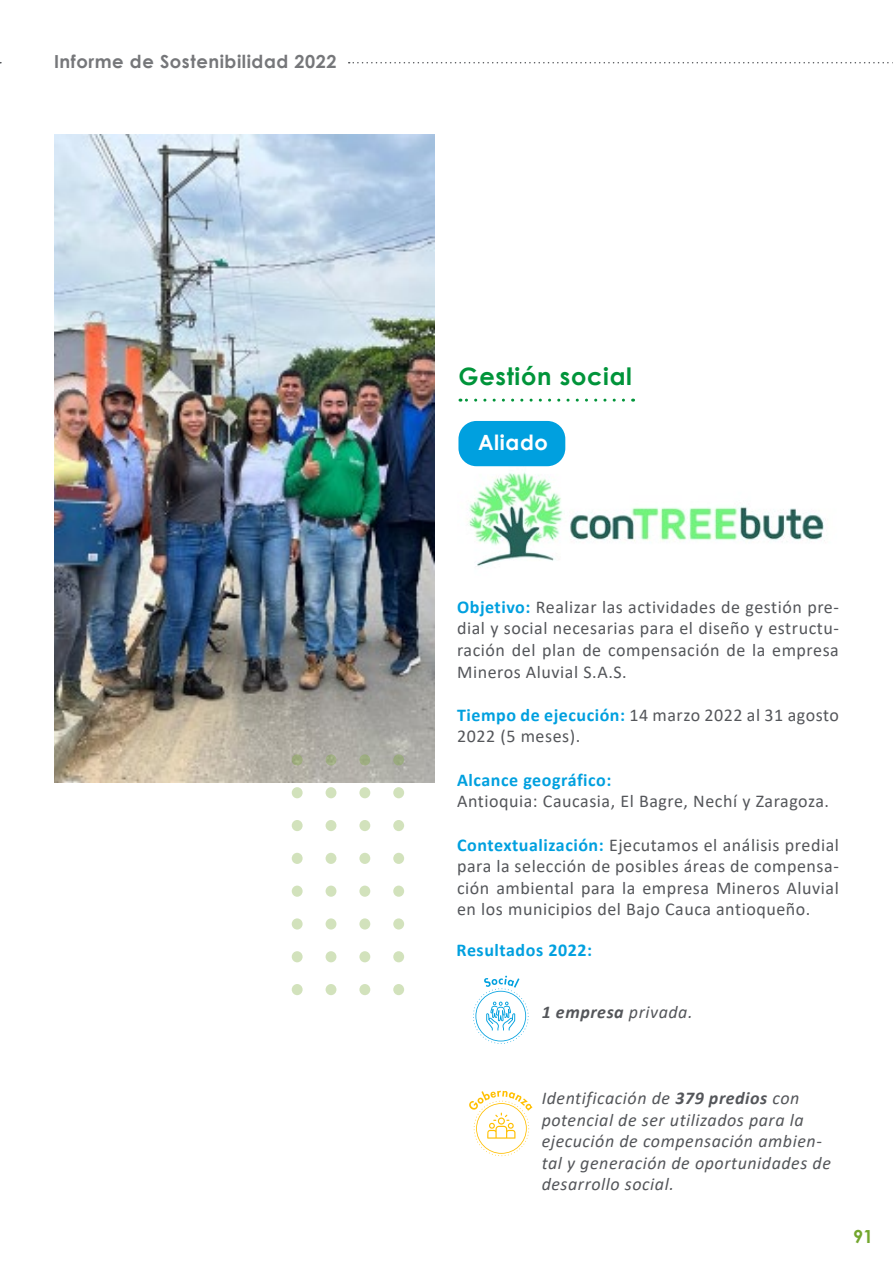
<style>
.page{position:relative;width:893px;height:1263px;background:#fff}
.page>*{position:absolute;margin:0;border:0;box-sizing:border-box;transform-origin:0 0}
.t1{font:700 24px "Century Gothic";letter-spacing:.03em;color:#00943a}
.t2{font:700 21px "Century Gothic";letter-spacing:.03em;color:#fff}
.t3{font:18px/21.6px "Calibri";letter-spacing:.03em;color:#54565a;text-align:justify}
.t4{font:italic 18px/21.6px "Calibri";letter-spacing:.03em;color:#54565a}
.t5{font:700 18px "Calibri";letter-spacing:.03em;color:#00a0df}
.t6{font:700 18px "Century Gothic";letter-spacing:.03em;color:#76777a}
.t7{font:italic 700 18px "Calibri";letter-spacing:.03em;color:#54565a}
.t8{font:700 18px "Century Gothic";color:#73a62e}
.s1{font-weight:700;color:#00a0df}
.s2{font-weight:400}
.s3{font-weight:700}
</style>
<div class="page">
<svg style="left:349px;top:62px;width:544px;height:1px"></svg>
<img style="left:466px;top:459px;width:359px;height:108px">
<svg style="left:460px;top:399px;width:163px;height:3px"></svg>
<svg style="left:473px;top:976px;width:55px;height:68px"></svg>
<svg style="left:469px;top:1091px;width:63px;height:65px"></svg>
<div style="left:458px;top:421px;width:107px;height:45px;background:#00a0df;border-radius:18px"></div>
<img style="left:54px;top:135px;width:380px;height:647px">
<div style="left:292px;top:984px;width:11px;height:11px;background:#d2e2bc;border-radius:50%"></div>
<div style="left:292px;top:951px;width:11px;height:11px;background:#d2e2bc;border-radius:50%"></div>
<div style="left:292px;top:918px;width:11px;height:11px;background:#d2e2bc;border-radius:50%"></div>
<svg style="left:292px;top:885px;width:11px;height:12px"></svg>
<div style="left:292px;top:853px;width:11px;height:11px;background:#d2e2bc;border-radius:50%"></div>
<div style="left:292px;top:820px;width:11px;height:11px;background:#d2e2bc;border-radius:50%"></div>
<div style="left:292px;top:787px;width:11px;height:11px;background:#d2e2bc;border-radius:50%"></div>
<svg style="left:292px;top:754px;width:11px;height:11px"></svg>
<div style="left:326px;top:984px;width:10px;height:11px;background:#d2e2bc;border-radius:50%"></div>
<div style="left:326px;top:951px;width:10px;height:11px;background:#d2e2bc;border-radius:50%"></div>
<div style="left:326px;top:918px;width:10px;height:11px;background:#d2e2bc;border-radius:50%"></div>
<div style="left:326px;top:885px;width:10px;height:12px;background:#d2e2bc;border-radius:50%"></div>
<div style="left:326px;top:853px;width:10px;height:11px;background:#d2e2bc;border-radius:50%"></div>
<div style="left:326px;top:820px;width:10px;height:11px;background:#d2e2bc;border-radius:50%"></div>
<div style="left:326px;top:787px;width:10px;height:11px;background:#d2e2bc;border-radius:50%"></div>
<div style="left:326px;top:754px;width:10px;height:11px;background:#9fad82;border-radius:50%"></div>
<div style="left:359px;top:984px;width:11px;height:11px;background:#d2e2bc;border-radius:50%"></div>
<div style="left:359px;top:951px;width:11px;height:11px;background:#d2e2bc;border-radius:50%"></div>
<div style="left:359px;top:918px;width:11px;height:11px;background:#d2e2bc;border-radius:50%"></div>
<svg style="left:359px;top:885px;width:11px;height:12px"></svg>
<div style="left:359px;top:853px;width:11px;height:11px;background:#d2e2bc;border-radius:50%"></div>
<div style="left:359px;top:820px;width:11px;height:11px;background:#d2e2bc;border-radius:50%"></div>
<div style="left:359px;top:787px;width:11px;height:11px;background:#d2e2bc;border-radius:50%"></div>
<div style="left:359px;top:754px;width:11px;height:11px;background:#9dad81;border-radius:50%"></div>
<div style="left:393px;top:984px;width:11px;height:11px;background:#d2e2bc;border-radius:50%"></div>
<div style="left:393px;top:951px;width:11px;height:11px;background:#d2e2bc;border-radius:50%"></div>
<div style="left:393px;top:918px;width:11px;height:11px;background:#d2e2bc;border-radius:50%"></div>
<svg style="left:393px;top:885px;width:11px;height:12px"></svg>
<div style="left:393px;top:853px;width:11px;height:11px;background:#d2e2bc;border-radius:50%"></div>
<div style="left:393px;top:820px;width:11px;height:11px;background:#d2e2bc;border-radius:50%"></div>
<div style="left:393px;top:787px;width:11px;height:11px;background:#d2e2bc;border-radius:50%"></div>
<div style="left:393px;top:754px;width:11px;height:11px;background:#9aaa80;border-radius:50%"></div>
<p class="t6" style="left:54px;top:47px;width:284px">Informe de Sostenibilidad 2022</p>
<h1 class="t1" style="left:458px;top:358px;width:175px">Gestión social</h1>
<p class="t2" style="left:478px;top:427px;width:71px">Aliado</p>
<p class="t3" style="left:457px;top:596px;width:383px"><span class="s1">Objetivo:</span> Realizar las actividades de gestión pre&shy;dial y social necesarias para el diseño y estructu&shy;ración del plan de compensación de la empresa Mineros Aluvial S.A.S.</p>
<p class="t3" style="left:457px;top:704px;width:383px"><span class="s1">Tiempo de ejecución:</span> 14 marzo 2022 al 31 agosto<br>2022 (5 meses).</p>
<p class="t5" style="left:457px;top:767px;width:156px">Alcance geográfico:</p>
<p class="t3" style="left:457px;top:790px;width:373px">Antioquia: Caucasia, El Bagre, Nechí y Zaragoza.</p>
<p class="t3" style="left:457px;top:833px;width:383px"><span class="s1">Contextualización:</span> Ejecutamos el análisis predial para la selección de posibles áreas de compensa&shy;ción ambiental para la empresa Mineros Aluvial en los municipios del Bajo Cauca antioqueño.</p>
<p class="t5" style="left:457px;top:937px;width:137px">Resultados 2022:</p>
<p class="t7" style="left:542px;top:999px;width:152px">1 empresa <span class="s2">privada.</span></p>
<p class="t4" style="left:542px;top:1086px;width:291px">Identificación de <span class="s3">379 predios</span> con potencial de ser utilizados para la ejecución de compensación ambien&shy;tal y generación de oportunidades de desarrollo social.</p>
<p class="t8" style="left:853px;top:1222px;width:22px">91</p>
</div>
